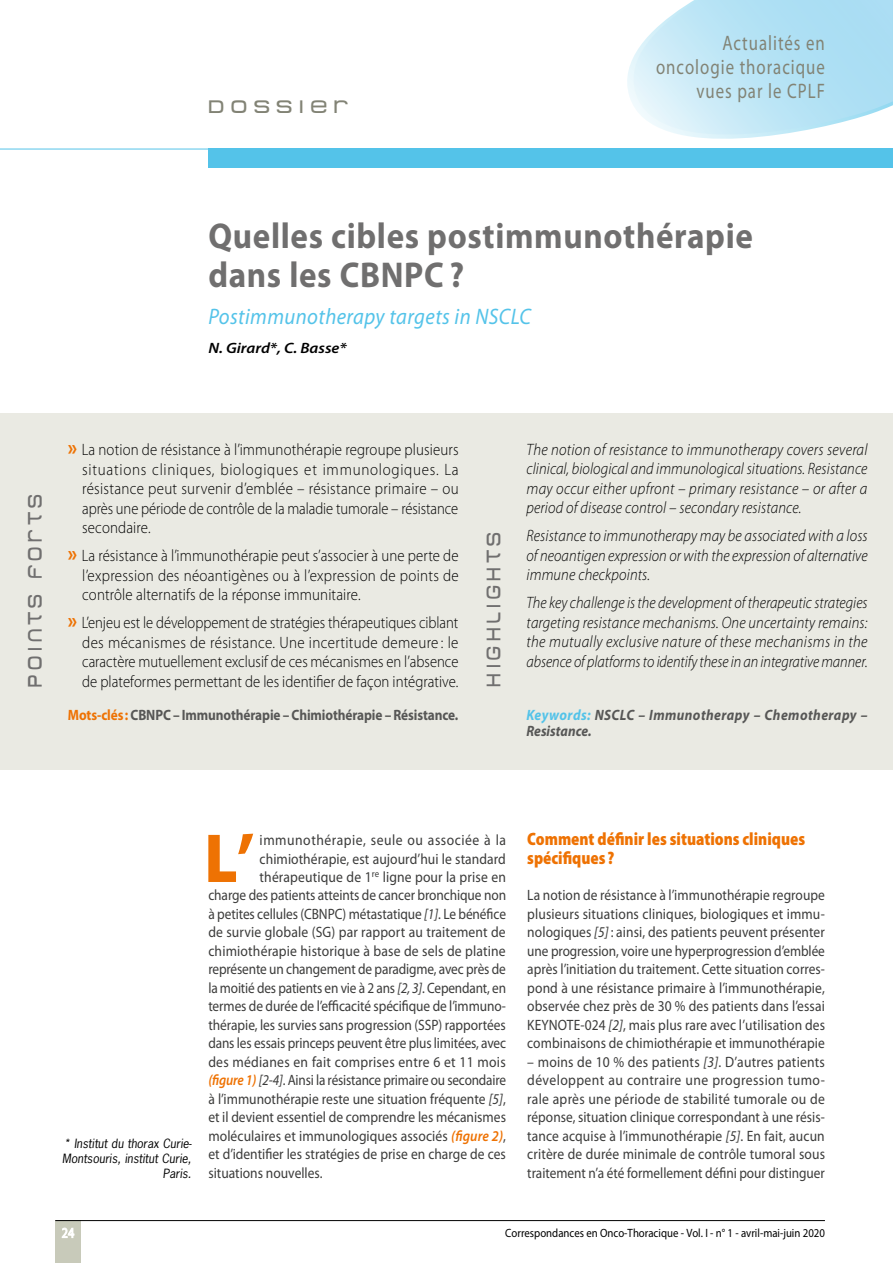
<style>
.page{position:relative;width:893px;height:1263px;background:#fff}
.page>*{position:absolute;margin:0;border:0;box-sizing:border-box;transform-origin:0 0}
.t1{font:900 69.9px "Myriad Pro";color:#ee7203;scale:.9 1}
.t2{font:700 36px/39px "Myriad Pro";letter-spacing:.02em;color:#706f6f;scale:.92 1}
.t3{font:italic 22.5px "Myriad Pro";letter-spacing:.02em;color:#54c3e9;scale:.92 1}
.t4{font:21px/24px "Myriad Pro";letter-spacing:.06em;color:#828375;text-align:right;scale:.8 1}
.t5{font:19.5px "Metro DF";letter-spacing:.28em;color:#706f6f;scale:.8 1}
.t6{font:900 semi-condensed 18px/18.5px "Myriad Pro";color:#ee7203;scale:.9 1}
.t7{font:18px "Metro DF";letter-spacing:.35em;color:#828375}
.t8{font:300 16.5px/19.5px "Myriad Pro";letter-spacing:.005em;color:#000;text-align:justify;scale:.9 1}
.t9{font:300 16.5px/19.5px "Myriad Pro";letter-spacing:.005em;color:#000;text-align:justify;scale:.88 1}
.t10{font:italic 300 16.5px/19.5px "Myriad Pro";letter-spacing:.005em;color:#000;text-align:justify;scale:.89 1}
.t11{font:italic 300 16.5px/19.5px "Myriad Pro";letter-spacing:.005em;color:#000;text-align:justify;scale:.91 1}
.t12{font:italic 300 16.5px/19.5px "Myriad Pro";letter-spacing:.005em;color:#000;text-align:justify;scale:.9 1}
.t13{font:15px/18.5px "Myriad Pro";color:#3c3c3b;text-align:justify;scale:.9 1}
.t14{font:15px/18.5px "Myriad Pro";color:#3c3c3b;text-align:justify;scale:.91 1}
.t15{font:15px "Myriad Pro";color:#3c3c3b;scale:.89 1}
.t16{font:15px "Myriad Pro";color:#3c3c3b;scale:.88 1}
.t17{font:700 15px "Myriad Pro";letter-spacing:-.01em;color:#575756;scale:.89 1}
.t18{font:italic 700 15px/16.5px "Myriad Pro";letter-spacing:.03em;color:#575756;scale:.91 1}
.t19{font:15px "Myriad Pro";letter-spacing:.02em;color:#3c3c3b;scale:.91 1}
.t20{font:15px "Myriad Pro";letter-spacing:.04em;color:#3c3c3b;scale:.91 1}
.t21{font:italic 600 15px "Myriad Pro";color:#000;scale:1.1 1}
.t22{font:12px "Myriad Pro";color:#000;scale:.9 1}
.t23{font:italic 12px/15px "News Gothic Std";color:#000;text-align:right}
.s1{font-weight:700;font-size:22.5px;color:#ee7203}
.s2{color:#ee7203}
.s3{color:#54c3e9}
.s4{font-style:italic}
.s5{font-weight:600;font-style:italic;color:#ee7203}
</style>
<div class="page">
<div style="left:55px;top:1220px;width:26px;height:43px;background:#c8caba"></div>
<svg style="left:61px;top:1227px;width:14px;height:11px"></svg>
<hr style="left:55px;top:1220px;width:770px;height:1px;background:#000">
<hr style="left:0;top:149px;width:893px;height:1px;background:#54c3e9">
<div style="left:208px;top:149px;width:685px;height:19px;background:#54c3e9"></div>
<svg style="left:627px;top:0;width:266px;height:139px;background:#c5e8f6"></svg>
<div style="left:0;top:413px;width:893px;height:357px;background:#eaeae3"></div>
<p class="t7" style="left:208px;top:96px;width:142px">DOSSIER</p>
<h3 class="t4" style="left:656px;top:31px;width:213px">Actualités en oncologie thoracique vues par le CPLF</h3>
<h2 class="t2" style="left:208px;top:217px;width:593px">Quelles cibles postimmunothérapie dans les CBNPC ?</h2>
<h3 class="t3" style="left:208px;top:304px;width:352px">Postimmunotherapy targets in NSCLC</h3>
<p class="t21" style="left:208px;top:340px;width:127px">N. Girard*, C. Basse*</p>
<h3 class="t5" style="left:24px;top:687px;width:243px;rotate:-90deg">POINTS FORTS</h3>
<p class="t8" style="left:82px;top:440px;width:420px;text-indent:-14px"><span class="s1">»</span> La notion de résistance à l’immunothérapie regroupe plusieurs situations cliniques, biologiques et immunologiques. La résistance peut survenir d’emblée – résistance primaire – ou après une période de contrôle de la maladie tumorale – résistance secondaire.</p>
<p class="t8" style="left:82px;top:546px;width:420px;text-indent:-14px"><span class="s1">»</span> La résistance à l’immunothérapie peut s’associer à une perte de l’expression des néoantigènes ou à l’expression de points de contrôle alternatifs de la réponse immunitaire.</p>
<p class="t9" style="left:82px;top:613px;width:429px;text-indent:-14px"><span class="s1">»</span> L’enjeu est le développement de stratégies thérapeutiques ciblant des mécanismes de résistance. Une incertitude demeure : le caractère mutuellement exclusif de ces mécanismes en l’absence de plateformes permettant de les identifier de façon intégrative.</p>
<p class="t17" style="left:68px;top:707px;width:440px"><span class="s2">Mots-clés:</span> CBNPC – Immunothérapie – Chimiothérapie – Résistance.</p>
<h3 class="t5" style="left:483px;top:687px;width:195px;rotate:-90deg">HIGHLIGHTS</h3>
<p class="t11" style="left:526px;top:440px;width:376px">The notion of resistance to immunotherapy covers several clinical, biological and immunological situations. Resistance may occur either upfront – primary resistance – or after a period of disease control – secondary resistance.</p>
<p class="t12" style="left:526px;top:527px;width:381px">Resistance to immunotherapy may be associated with a loss of neoantigen expression or with the expression of alternative immune checkpoints.</p>
<p class="t10" style="left:526px;top:594px;width:385px">The key challenge is the development of therapeutic strategies targeting resistance mechanisms. One uncertainty remains: the mutually exclusive nature of these mechanisms in the absence of platforms to identify these in an integrative manner.</p>
<p class="t18" style="left:526px;top:706px;width:376px"><span class="s3">Keywords:</span> NSCLC – Immunotherapy – Chemotherapy –<br>Resistance.</p>
<p class="t23" style="left:62px;top:1136px;width:131px">* Institut du thorax Curie-<br>Montsouris, institut Curie,<br>Paris.</p>
<h1 class="t1" style="left:204px;top:819px;width:57px">L’</h1>
<p class="t20" style="left:260px;top:832px;width:272px">immunothérapie, seule ou associée à la</p>
<p class="t13" style="left:260px;top:849px;width:275px">chimiothérapie, est aujourd’hui le standard</p>
<p class="t14" style="left:260px;top:868px;width:272px">thérapeutique de 1<sup>re</sup> ligne pour la prise en</p>
<p class="t15" style="left:208px;top:887px;width:336px">charge des patients atteints de cancer bronchique non</p>
<p class="t15" style="left:208px;top:906px;width:336px">à petites cellules (CBNPC) métastatique <span class="s4">[1]</span>. Le bénéfice</p>
<p class="t14" style="left:208px;top:923px;width:328px">de survie globale (SG) par rapport au traitement de</p>
<p class="t14" style="left:208px;top:942px;width:328px">chimiothérapie historique à base de sels de platine</p>
<p class="t15" style="left:208px;top:961px;width:336px">représente un changement de paradigme, avec près de</p>
<p class="t16" style="left:208px;top:980px;width:340px">la moitié des patients en vie à 2 ans <span class="s4">[2, 3]</span>. Cependant, en</p>
<p class="t15" style="left:208px;top:998px;width:335px">termes de durée de l’efficacité spécifique de l’immuno-</p>
<p class="t13" style="left:208px;top:1016px;width:332px">thérapie, les survies sans progression (SSP) rapportées</p>
<p class="t15" style="left:208px;top:1035px;width:336px">dans les essais princeps peuvent être plus limitées, avec</p>
<p class="t19" style="left:208px;top:1053px;width:328px">des médianes en fait comprises entre 6 et 11 mois</p>
<p class="t16" style="left:208px;top:1072px;width:340px"><span class="s5">(figure 1)</span> <span class="s4">[2-4]</span>. Ainsi la résistance primaire ou secondaire</p>
<p class="t13" style="left:208px;top:1090px;width:332px">à l’immunothérapie reste une situation fréquente <span class="s4">[5]</span>,</p>
<p class="t13" style="left:208px;top:1108px;width:332px">et il devient essentiel de comprendre les mécanismes</p>
<p class="t14" style="left:208px;top:1127px;width:329px">moléculaires et immunologiques associés <span class="s5">(figure 2)</span>,</p>
<p class="t13" style="left:208px;top:1145px;width:332px">et d’identifier les stratégies de prise en charge de ces</p>
<p class="t13" style="left:208px;top:1164px;width:128px">situations nouvelles.</p>
<p class="t6" style="left:527px;top:830px;width:310px">Comment définir les situations cliniques spécifiques ?</p>
<p class="t13" style="left:527px;top:886px;width:332px">La notion de résistance à l’immunothérapie regroupe plusieurs situations cliniques, biologiques et immu&shy;nologiques <span class="s4">[5]</span>: ainsi, des patients peuvent présenter une progression, voire une hyperprogression d’emblée après l’initiation du traitement. Cette situation corres&shy;pond à une résistance primaire à l’immunothérapie, observée chez près de 30 % des patients dans l’essai KEYNOTE-024 <span class="s4">[2]</span>, mais plus rare avec l’utilisation des combinaisons de chimiothérapie et immunothérapie</p>
<p class="t14" style="left:527px;top:1053px;width:329px">– moins de 10 % des patients <span class="s4">[3]</span>. D’autres patients développent au contraire une progression tumo&shy;rale après une période de stabilité tumorale ou de réponse, situation clinique correspondant à une résis&shy;tance acquise à l’immunothérapie <span class="s4">[5]</span>. En fait, aucun critère de durée minimale de contrôle tumoral sous traitement n’a été formellement défini pour distinguer</p>
<p class="t22" style="left:505px;top:1226px;width:357px">Correspondances en Onco-Thoracique - Vol. I - n° 1 - avril-mai-juin 2020</p>
</div>
